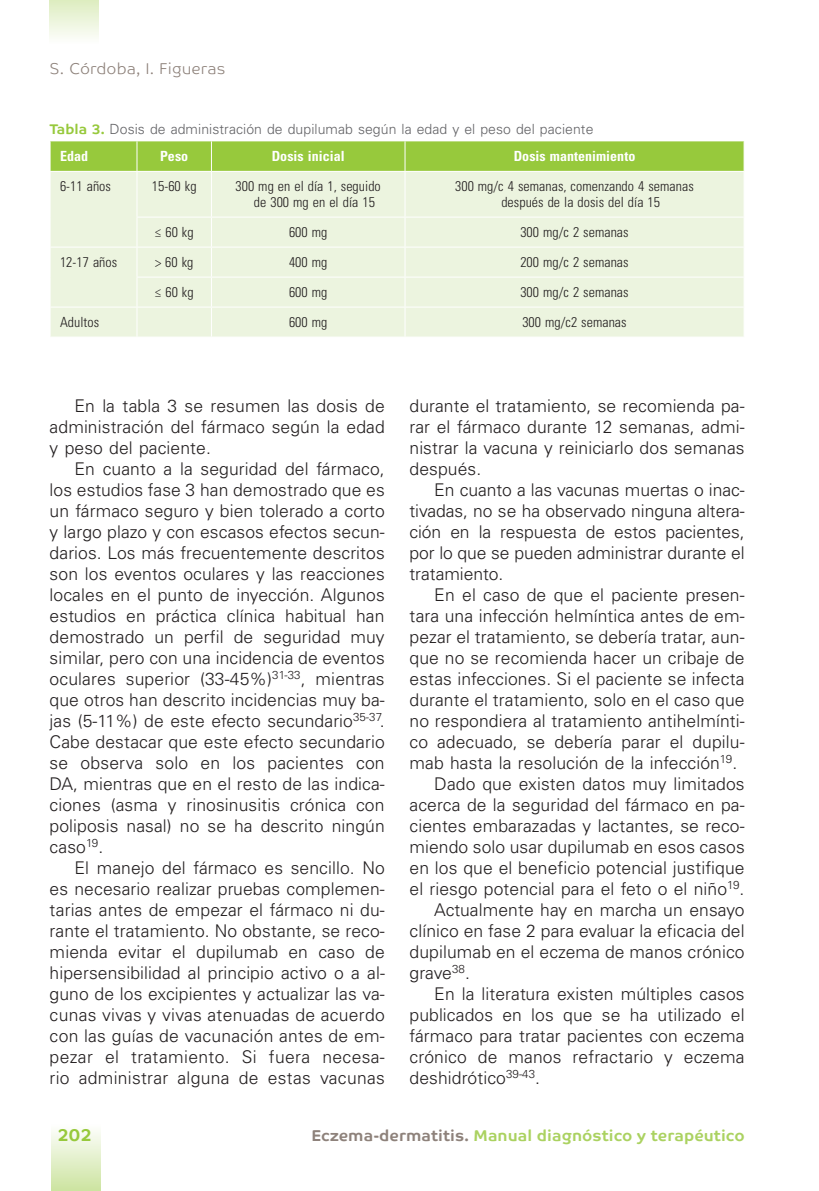
<style>
.page{position:relative;width:819px;height:1191px;background:#fff}
.page>*{position:absolute;margin:0;border:0;box-sizing:border-box;transform-origin:0 0}
.t1{font:300 17.5px/21px "Univers LT Std";letter-spacing:.005em;color:#231f20;text-align:justify}
.t2{font:700 17.5px "Co Text";color:#97c93c}
.t3{font:700 15.75px "Co Text";letter-spacing:.005em;color:#abd261}
.t4{font:300 15.75px "Co Text";letter-spacing:.005em;color:#8e827b}
.t5{font:300 condensed 14px/15.8px "Univers LT Std";letter-spacing:.005em;color:#231f20}
.t6{font:300 14px/27.1px "Univers LT Std";letter-spacing:.005em;color:#636366}
.t7{font:700 condensed 14px "Univers LT Std";letter-spacing:.005em;color:#fff}
.s1{font-family:"Co Text";font-weight:700;color:#97c93c}
.s2{font-weight:700;font-stretch:condensed;color:#fff}
.s3{color:#8e827b}
</style>
<div class="page">
<div style="left:52px;top:1124px;width:49px;height:67px;background:linear-gradient(to bottom,#fefefe,#cce3a0)"></div>
<div style="left:50px;top:0;width:49px;height:43px;background:linear-gradient(to bottom,#ddecbf,#fdfefc)"></div>
<svg style="left:51px;top:141px;width:692px;height:30px;background:#98c93f"></svg>
<div style="left:51px;top:172px;width:692px;height:165px;background:#ecf4df"></div>
<hr style="left:136px;top:141px;width:1px;height:30px;background:#fff">
<hr style="left:211px;top:141px;width:1px;height:30px;background:#fff">
<hr style="left:404px;top:141px;width:1px;height:30px;background:#fff">
<hr style="left:136px;top:172px;width:1px;height:45px;background:#fff">
<hr style="left:211px;top:172px;width:1px;height:45px;background:#fff">
<hr style="left:404px;top:172px;width:1px;height:45px;background:#fff">
<hr style="left:136px;top:217px;width:75px;height:1px;background:#fff">
<hr style="left:136px;top:217px;width:1px;height:30px;background:#fff">
<hr style="left:211px;top:217px;width:194px;height:1px;background:#fff">
<hr style="left:211px;top:217px;width:1px;height:30px;background:#fff">
<hr style="left:405px;top:217px;width:339px;height:1px;background:#fff">
<hr style="left:404px;top:217px;width:1px;height:30px;background:#fff">
<hr style="left:50px;top:247px;width:87px;height:1px;background:#fff">
<hr style="left:137px;top:247px;width:74px;height:1px;background:#fff">
<hr style="left:136px;top:247px;width:1px;height:30px;background:#fff">
<hr style="left:211px;top:247px;width:194px;height:1px;background:#fff">
<hr style="left:211px;top:247px;width:1px;height:30px;background:#fff">
<hr style="left:405px;top:247px;width:339px;height:1px;background:#fff">
<hr style="left:404px;top:247px;width:1px;height:30px;background:#fff">
<hr style="left:136px;top:277px;width:75px;height:1px;background:#fff">
<hr style="left:136px;top:277px;width:1px;height:30px;background:#fff">
<hr style="left:211px;top:277px;width:194px;height:1px;background:#fff">
<hr style="left:211px;top:277px;width:1px;height:30px;background:#fff">
<hr style="left:405px;top:277px;width:339px;height:1px;background:#fff">
<hr style="left:404px;top:277px;width:1px;height:30px;background:#fff">
<hr style="left:50px;top:307px;width:87px;height:1px;background:#fff">
<hr style="left:137px;top:307px;width:74px;height:1px;background:#fff">
<hr style="left:136px;top:307px;width:1px;height:30px;background:#fff">
<hr style="left:211px;top:307px;width:194px;height:1px;background:#fff">
<hr style="left:211px;top:307px;width:1px;height:30px;background:#fff">
<hr style="left:405px;top:307px;width:339px;height:1px;background:#fff">
<hr style="left:404px;top:307px;width:1px;height:30px;background:#fff">
<p class="t4" style="left:50px;top:59px;width:177px">S. Córdoba, I. Figueras</p>
<p class="t6" style="left:60px;top:116px;width:535px;text-indent:-10px"><span class="s1">Tabla 3.</span> Dosis de administración de dupilumab según la edad y el peso del paciente<br><span class="s2">Edad</span></p>
<p class="t7" style="left:160px;top:148px;width:30px">Peso</p>
<p class="t7" style="left:272px;top:148px;width:75px">Dosis inicial</p>
<p class="t7" style="left:513px;top:148px;width:123px">Dosis mantenimiento</p>
<p class="t5" style="left:60px;top:179px;width:52px">6-11 años</p>
<p class="t5" style="left:152px;top:179px;width:46px">15-60 kg</p>
<p class="t5" style="left:254px;top:179px;width:128px;text-indent:-18px">300 mg en el día 1, seguido de 300 mg en el día 15</p>
<p class="t5" style="left:501px;top:179px;width:194px;text-indent:-46px">300 mg/c 4 semanas, comenzando 4 semanas después de la dosis del día 15</p>
<p class="t5" style="left:155px;top:224px;width:40px">≤ 60 kg</p>
<p class="t5" style="left:289px;top:224px;width:40px">600 mg</p>
<p class="t5" style="left:520px;top:224px;width:110px">300 mg/c 2 semanas</p>
<p class="t5" style="left:60px;top:254px;width:59px">12-17 años</p>
<p class="t5" style="left:155px;top:254px;width:40px">&gt; 60 kg</p>
<p class="t5" style="left:289px;top:254px;width:40px">400 mg</p>
<p class="t5" style="left:520px;top:254px;width:110px">200 mg/c 2 semanas</p>
<p class="t5" style="left:155px;top:284px;width:40px">≤ 60 kg</p>
<p class="t5" style="left:289px;top:284px;width:40px">600 mg</p>
<p class="t5" style="left:520px;top:284px;width:110px">300 mg/c 2 semanas</p>
<p class="t5" style="left:60px;top:314px;width:41px">Adultos</p>
<p class="t5" style="left:289px;top:314px;width:40px">600 mg</p>
<p class="t5" style="left:522px;top:314px;width:106px">300 mg/c2 semanas</p>
<p class="t1" style="left:50px;top:395px;width:336px;text-indent:25px">En la tabla 3 se resumen las dosis de administración del fármaco según la edad y peso del paciente.</p>
<p class="t1" style="left:50px;top:458px;width:337px;text-indent:25px">En cuanto a la seguridad del fármaco, los estudios fase 3 han demostrado que es un fármaco seguro y bien tolerado a corto y largo plazo y con escasos efectos secun&shy;darios. Los más frecuentemente descritos son los eventos oculares y las reacciones locales en el punto de inyección. Algunos estudios en práctica clínica habitual han demostrado un perfil de seguridad muy similar, pero con una incidencia de eventos oculares superior (33-45%)<sup>31-33</sup>, mientras que otros han descrito incidencias muy ba&shy;jas (5-11%) de este efecto secundario<sup>35-37</sup>.<br>Cabe destacar que este efecto secundario se observa solo en los pacientes con DA, mientras que en el resto de las indica&shy;ciones (asma y rinosinusitis crónica con poliposis nasal) no se ha descrito ningún caso<sup>19</sup>.</p>
<p class="t1" style="left:50px;top:857px;width:337px;text-indent:25px">El manejo del fármaco es sencillo. No es necesario realizar pruebas complemen&shy;tarias antes de empezar el fármaco ni du&shy;rante el tratamiento. No obstante, se reco&shy;mienda evitar el dupilumab en caso de hipersensibilidad al principio activo o a al&shy;guno de los excipientes y actualizar las va&shy;cunas vivas y vivas atenuadas de acuerdo con las guías de vacunación antes de em&shy;pezar el tratamiento. Si fuera necesa&shy;rio administrar alguna de estas vacunas</p>
<p class="t1" style="left:409px;top:395px;width:337px">durante el tratamiento, se recomienda pa&shy;rar el fármaco durante 12 semanas, admi&shy;nistrar la vacuna y reiniciarlo dos semanas después.</p>
<p class="t1" style="left:409px;top:479px;width:337px;text-indent:25px">En cuanto a las vacunas muertas o inac&shy;tivadas, no se ha observado ninguna altera&shy;ción en la respuesta de estos pacientes, por lo que se pueden administrar durante el tratamiento.</p>
<p class="t1" style="left:434px;top:584px;width:312px">En el caso de que el paciente presen-</p>
<p class="t1" style="left:409px;top:605px;width:336px">tara una infección helmíntica antes de em-</p>
<p class="t1" style="left:409px;top:626px;width:336px">pezar el tratamiento, se debería tratar, aun-</p>
<p class="t1" style="left:409px;top:647px;width:336px">que no se recomienda hacer un cribaje de</p>
<p class="t1" style="left:409px;top:668px;width:337px">estas infecciones. Si el paciente se infecta</p>
<p class="t1" style="left:409px;top:689px;width:336px">durante el tratamiento, solo en el caso que</p>
<p class="t1" style="left:409px;top:710px;width:336px">no respondiera al tratamiento antihelmínti-</p>
<p class="t1" style="left:409px;top:731px;width:336px">co adecuado, se debería parar el dupilu-</p>
<p class="t1" style="left:409px;top:752px;width:329px">mab hasta la resolución de la infección<sup>19</sup>.</p>
<p class="t1" style="left:434px;top:773px;width:312px">Dado que existen datos muy limitados</p>
<p class="t1" style="left:409px;top:794px;width:336px">acerca de la seguridad del fármaco en pa-</p>
<p class="t1" style="left:409px;top:815px;width:336px">cientes embarazadas y lactantes, se reco-</p>
<p class="t1" style="left:409px;top:836px;width:337px">miendo solo usar dupilumab en esos casos</p>
<p class="t1" style="left:409px;top:857px;width:337px">en los que el beneficio potencial justifique</p>
<p class="t1" style="left:409px;top:878px;width:336px">el riesgo potencial para el feto o el niño<sup>19</sup>.</p>
<p class="t1" style="left:434px;top:899px;width:312px">Actualmente hay en marcha un ensayo</p>
<p class="t1" style="left:409px;top:920px;width:336px">clínico en fase 2 para evaluar la eficacia del</p>
<p class="t1" style="left:409px;top:941px;width:336px">dupilumab en el eczema de manos crónico</p>
<p class="t1" style="left:409px;top:962px;width:62px">grave<sup>38</sup>.</p>
<p class="t1" style="left:434px;top:983px;width:312px">En la literatura existen múltiples casos</p>
<p class="t1" style="left:409px;top:1004px;width:337px">publicados en los que se ha utilizado el</p>
<p class="t1" style="left:409px;top:1025px;width:336px">fármaco para tratar pacientes con eczema</p>
<p class="t1" style="left:409px;top:1046px;width:336px">crónico de manos refractario y eczema</p>
<p class="t1" style="left:409px;top:1067px;width:132px">deshidrótico<sup>39-43</sup>.</p>
<p class="t2" style="left:57px;top:1124px;width:36px">202</p>
<p class="t3" style="left:311px;top:1125px;width:434px"><span class="s3">Eczema-dermatitis.</span> Manual diagnóstico y terapéutico</p>
</div>
